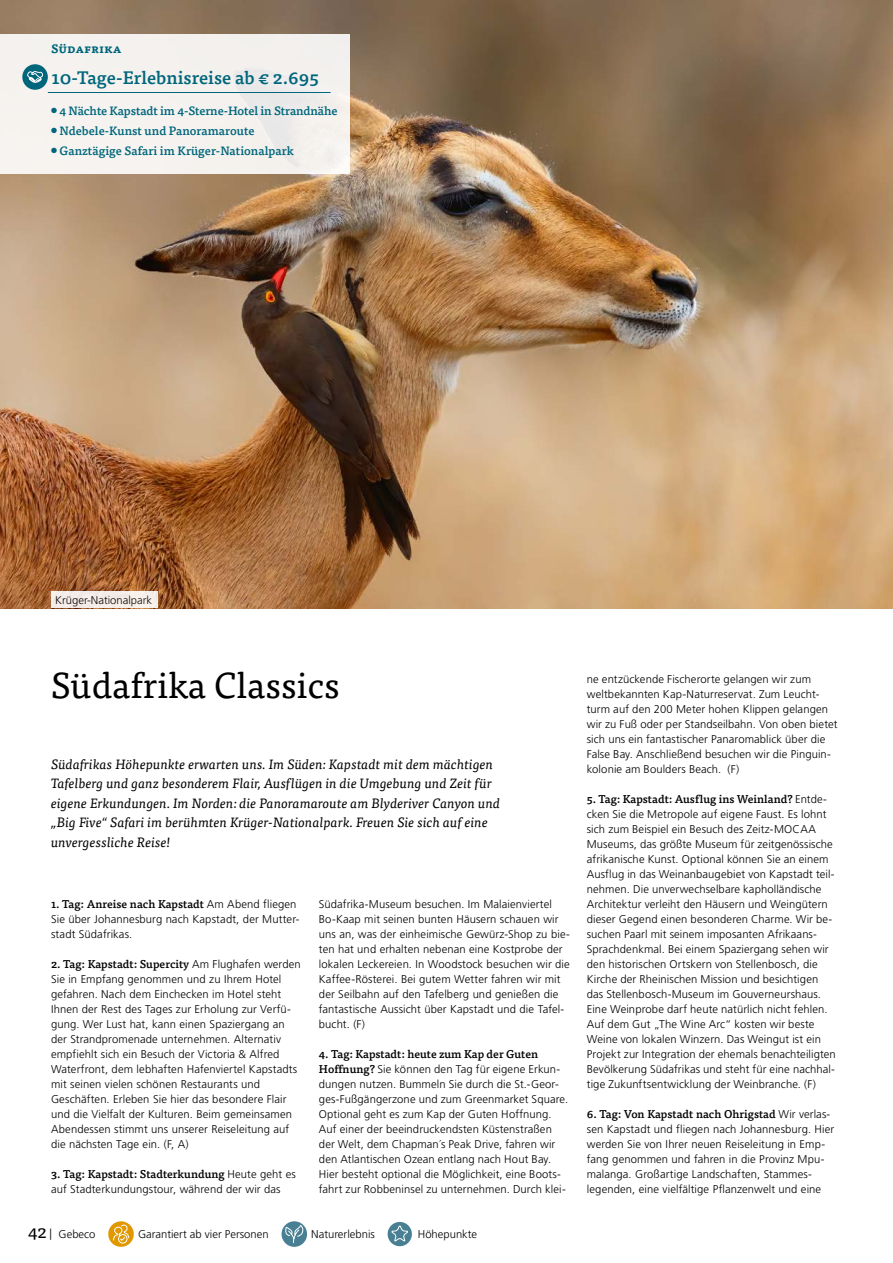
<style>
.page{position:relative;width:893px;height:1263px;background:#fff}
.page>*{position:absolute;margin:0;border:0;box-sizing:border-box;transform-origin:0 0}
.t1{font:36px "Tisa OT";color:#000}
.t2{font:500 18px "Tisa OT";color:#00667b}
.t3{font:italic 13.5px/19.5px "Tisa OT";letter-spacing:.005em;color:#000}
.t4{font:500 12px "Tisa OT";color:#00667b}
.t5{font:700 12px "Tisa OT";color:#00667b}
.t6{font:300 11.25px/15px "Frutiger LT Pro";letter-spacing:.01em;color:#000}
.t7{font:500 11.25px "Tisa OT";color:#000}
.s1{font-family:"Frutiger LT Pro";font-weight:300}
.s2{font-family:"Tisa OT";font-weight:500}
.s3{font-family:"Tisa OT";font-weight:400;font-size:18px}
</style>
<div class="page">
<img style="left:0;top:0;width:893px;height:608px">
<div style="left:0;top:34px;width:350px;height:139px;background:#f5f2ef"></div>
<hr style="left:48px;top:92px;width:283px;height:1px;background:#00667b">
<svg style="left:22px;top:64px;width:26px;height:26px"></svg>
<svg style="left:26px;top:70px;width:18px;height:14px"></svg>
<div style="left:51px;top:591px;width:106px;height:17px;background:#f4eee9"></div>
<svg style="left:108px;top:1221px;width:26px;height:26px"></svg>
<svg style="left:113px;top:1224px;width:17px;height:20px"></svg>
<div style="left:282px;top:1221px;width:25px;height:26px;background:#487f92;border-radius:50%"></div>
<svg style="left:285px;top:1222px;width:19px;height:21px"></svg>
<div style="left:388px;top:1222px;width:24px;height:24px;background:#487f92;border-radius:50%"></div>
<svg style="left:390px;top:1226px;width:18px;height:16px"></svg>
<p class="t5" style="left:51px;top:41px;width:72px">Südafrika</p>
<h2 class="t2" style="left:52px;top:66px;width:269px">10-Tage-Erlebnisreise ab € 2.695</h2>
<p class="t4" style="left:51px;top:103px;width:288px">● 4 Nächte Kapstadt im 4-Sterne-Hotel in Strandnähe</p>
<p class="t4" style="left:51px;top:123px;width:205px">● Ndebele-Kunst und Panoramaroute</p>
<p class="t4" style="left:51px;top:143px;width:244px">● Ganztägige Safari im Krüger-Nationalpark</p>
<p class="t6" style="left:55px;top:593px;width:98px">Krüger-Nationalpark</p>
<h1 class="t1" style="left:51px;top:664px;width:290px">Südafrika Classics</h1>
<p class="t3" style="left:51px;top:754px;width:451px">Südafrikas Höhepunkte erwarten uns. Im Süden: Kapstadt mit dem mächtigen Tafelberg und ganz besonderem Flair, Ausflügen in die Umgebung und Zeit für eigene Erkundungen. Im Norden: die Panoramaroute am Blyderiver Canyon und „Big Five“ Safari im berühmten Krüger-Nationalpark. Freuen Sie sich auf eine unvergessliche Reise!</p>
<p class="t7" style="left:51px;top:897px;width:247px">1. Tag: Anreise nach Kapstadt <span class="s1">Am Abend fliegen</span></p>
<p class="t6" style="left:51px;top:912px;width:250px">Sie über Johannesburg nach Kapstadt, der Mutter&shy;stadt Südafrikas.</p>
<p class="t7" style="left:51px;top:957px;width:251px">2. Tag: Kapstadt: Supercity <span class="s1">Am Flughafen werden</span></p>
<p class="t6" style="left:51px;top:972px;width:248px">Sie in Empfang genommen und zu Ihrem Hotel gefahren. Nach dem Einchecken im Hotel steht Ihnen der Rest des Tages zur Erholung zur Verfü&shy;gung. Wer Lust hat, kann einen Spaziergang an der Strandpromenade unternehmen. Alternativ empfiehlt sich ein Besuch der Victoria &amp; Alfred Waterfront, dem lebhaften Hafenviertel Kapstadts mit seinen vielen schönen Restaurants und Geschäften. Erleben Sie hier das besondere Flair und die Vielfalt der Kulturen. Beim gemeinsamen Abendessen stimmt uns unserer Reiseleitung auf die nächsten Tage ein. (F, A)</p>
<p class="t7" style="left:51px;top:1167px;width:246px">3. Tag: Kapstadt: Stadterkundung <span class="s1">Heute geht es</span></p>
<p class="t6" style="left:51px;top:1182px;width:231px">auf Stadterkundungstour, während der wir das</p>
<p class="t6" style="left:319px;top:897px;width:252px">Südafrika-Museum besuchen. Im Malaienviertel Bo-Kaap mit seinen bunten Häusern schauen wir uns an, was der einheimische Gewürz-Shop zu bie&shy;ten hat und erhalten nebenan eine Kostprobe der lokalen Leckereien. In Woodstock besuchen wir die Kaffee-Rösterei. Bei gutem Wetter fahren wir mit der Seilbahn auf den Tafelberg und genießen die fantastische Aussicht über Kapstadt und die Tafel&shy;bucht. (F)</p>
<p class="t7" style="left:319px;top:1047px;width:221px">4. Tag: Kapstadt: heute zum Kap der Guten</p>
<p class="t6" style="left:319px;top:1062px;width:251px"><span class="s2">Hoffnung?</span> Sie können den Tag für eigene Erkun&shy;dungen nutzen. Bummeln Sie durch die St.-Geor&shy;ges-Fußgängerzone und zum Greenmarket Square.<br>Optional geht es zum Kap der Guten Hoffnung.<br>Auf einer der beeindruckendsten Küstenstraßen der Welt, dem Chapman´s Peak Drive, fahren wir den Atlantischen Ozean entlang nach Hout Bay.<br>Hier besteht optional die Möglichkeit, eine Boots&shy;fahrt zur Robbeninsel zu unternehmen. Durch klei-</p>
<p class="t6" style="left:28px;top:1227px;width:69px"><span class="s3">42</span> | Gebeco</p>
<p class="t6" style="left:138px;top:1227px;width:132px">Garantiert ab vier Personen</p>
<p class="t6" style="left:311px;top:1227px;width:65px">Naturerlebnis</p>
<p class="t6" style="left:418px;top:1227px;width:61px">Höhepunkte</p>
<p class="t6" style="left:587px;top:672px;width:252px">ne entzückende Fischerorte gelangen wir zum weltbekannten Kap-Naturreservat. Zum Leucht&shy;turm auf den 200 Meter hohen Klippen gelangen wir zu Fuß oder per Standseilbahn. Von oben bietet sich uns ein fantastischer Panaromablick über die False Bay. Anschließend besuchen wir die Pinguin&shy;kolonie am Boulders Beach. (F)</p>
<p class="t7" style="left:587px;top:792px;width:242px">5. Tag: Kapstadt: Ausflug ins Weinland? <span class="s1">Entde-</span></p>
<p class="t6" style="left:587px;top:807px;width:251px">cken Sie die Metropole auf eigene Faust. Es lohnt sich zum Beispiel ein Besuch des Zeitz-MOCAA Museums, das größte Museum für zeitgenössische afrikanische Kunst. Optional können Sie an einem Ausflug in das Weinanbaugebiet von Kapstadt teil&shy;nehmen. Die unverwechselbare kapholländische Architektur verleiht den Häusern und Weingütern dieser Gegend einen besonderen Charme. Wir be&shy;suchen Paarl mit seinem imposanten Afrikaans-Sprachdenkmal. Bei einem Spaziergang sehen wir den historischen Ortskern von Stellenbosch, die Kirche der Rheinischen Mission und besichtigen das Stellenbosch-Museum im Gouverneurshaus.<br>Eine Weinprobe darf heute natürlich nicht fehlen.<br>Auf dem Gut „The Wine Arc“ kosten wir beste Weine von lokalen Winzern. Das Weingut ist ein Projekt zur Integration der ehemals benachteiligten Bevölkerung Südafrikas und steht für eine nachhal&shy;tige Zukunftsentwicklung der Weinbranche. (F)</p>
<p class="t7" style="left:587px;top:1107px;width:245px">6. Tag: Von Kapstadt nach Ohrigstad <span class="s1">Wir verlas-</span></p>
<p class="t6" style="left:587px;top:1122px;width:249px">sen Kapstadt und fliegen nach Johannesburg. Hier werden Sie von Ihrer neuen Reiseleitung in Emp&shy;fang genommen und fahren in die Provinz Mpu&shy;malanga. Großartige Landschaften, Stammes&shy;legenden, eine vielfältige Pflanzenwelt und eine</p>
</div>
